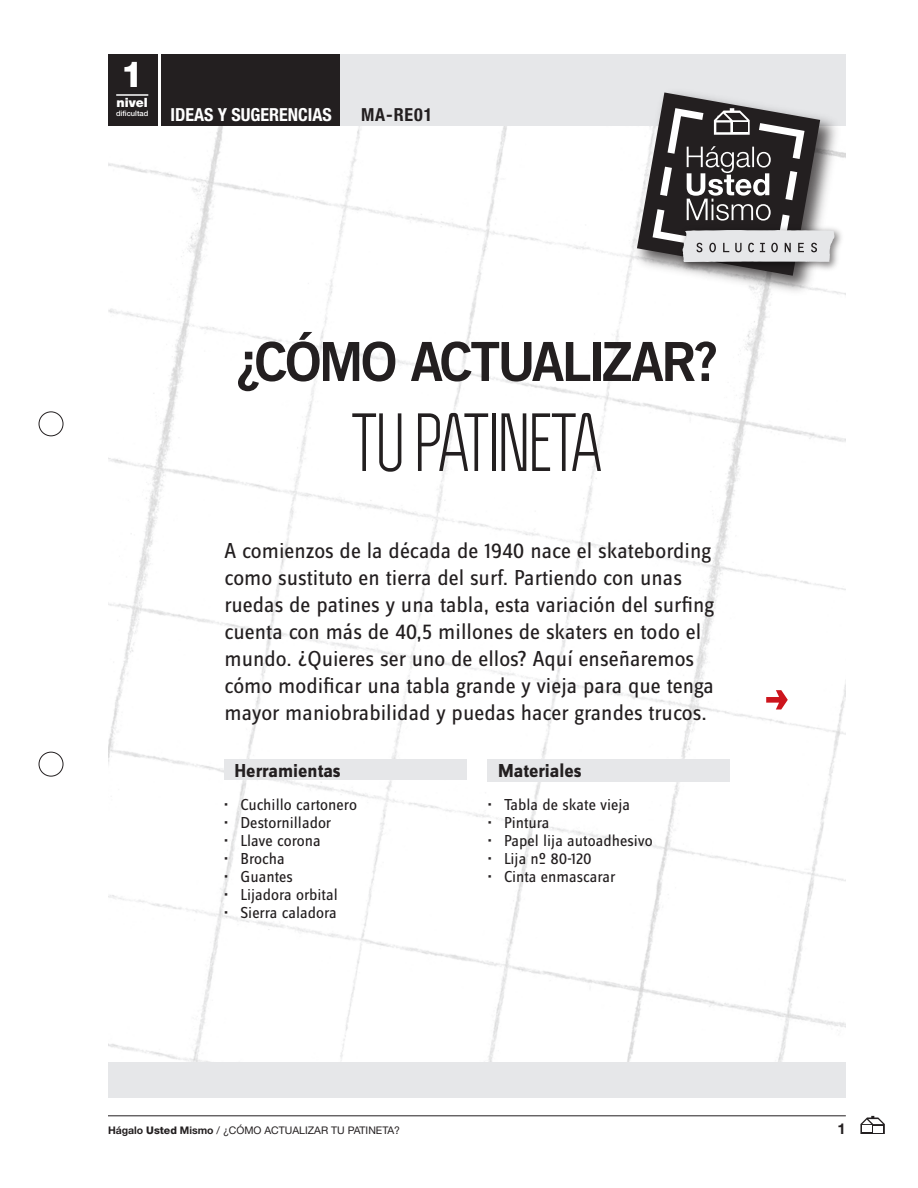
<style>
.page{position:relative;width:918px;height:1188px;background:#fff}
.page>*{position:absolute;margin:0;border:0;box-sizing:border-box;transform-origin:0 0}
.Título_cartilla___48{font:72px "Politica";letter-spacing:-.055em;color:#231f20}
.Título_cartilla___48-2{font:54px "Trade Gothic LT Std Bd 2";letter-spacing:-.05em;color:#231f20}
.Nivel_de_dificultad{font:800 36px "Helvetica Neue LT Std";color:#fff}
.Glosa___15_18{font:22.5px/27px "Zine Sans Dis";color:#231f20}
.Título_Lista___13_12{font:700 19.5px "Zine Sans Dis";color:#231f20}
.Código_1___12_12{font:700 condensed 18px "Helvetica Neue LT Std";color:#fff}
.Código_2___12_12{font:700 condensed 18px "Helvetica Neue LT Std";letter-spacing:.05em;color:#231f20}
.t1{font:16.5px "Zine Sans Dis";color:#231f20}
.t2{font:700 15px "Helvetica Neue LT Std";color:#231f20}
.Nivel_de_dificultad-2{font:900 12.75px "Helvetica Neue LT Std";color:#fff}
.t3{font:10.5px "Helvetica Neue LT Std";color:#231f20}
.Nivel_de_dificultad-3{font:500 7.5px "Helvetica Neue LT Std";color:#fff}
.s1{font-weight:700}
.s2{font-weight:800}
</style>
<div class="page">
<hr style="left:108px;top:1116px;width:738px;height:1px;background:#231f20">
<svg style="left:860px;top:1116px;width:25px;height:18px"></svg>
<div style="left:862px;top:1126px;width:10px;height:6px;background:#fff"></div>
<img style="left:108px;top:126px;width:738px;height:936px">
<svg style="left:766px;top:690px;width:22px;height:20px"></svg>
<div style="left:340px;top:54px;width:506px;height:72px;background:#e6e7e9"></div>
<img style="left:627px;top:82px;width:219px;height:220px">
<img style="left:835px;top:222px;width:11px;height:52px">
<svg style="left:637px;top:92px;width:198px;height:184px"></svg>
<div style="left:161px;top:54px;width:179px;height:72px;background:#231f20"></div>
<div style="left:108px;top:54px;width:50px;height:72px;background:#231f20"></div>
<div style="left:108px;top:1062px;width:738px;height:36px;background:#e6e7e9"></div>
<div style="left:39px;top:412px;width:24px;height:24px;border:1px solid #231f20;border-radius:50%"></div>
<div style="left:39px;top:752px;width:24px;height:24px;border:1px solid #231f20;border-radius:50%"></div>
<hr style="left:116px;top:94px;width:32px;height:2px;background:#fff">
<div style="left:224px;top:760px;width:242px;height:20px;background:#e6e7e9"></div>
<div style="left:488px;top:760px;width:242px;height:22px;background:#e6e7e9"></div>
<p class="Nivel_de_dificultad" style="left:121px;top:53px;width:24px">1</p>
<p class="Nivel_de_dificultad-2" style="left:117px;top:95px;width:33px">nivel</p>
<p class="Nivel_de_dificultad-3" style="left:116px;top:109px;width:34px">dificultad</p>
<p class="Código_1___12_12" style="left:171px;top:104px;width:163px">IDEAS Y SUGERENCIAS</p>
<p class="Código_2___12_12" style="left:361px;top:104px;width:73px">MA-RE01</p>
<p class="Título_cartilla___48-2" style="left:235px;top:328px;width:485px">¿CÓMO ACTUALIZAR?</p>
<p class="Título_cartilla___48" style="left:352px;top:398px;width:251px">TU PATINETA</p>
<p class="Glosa___15_18" style="left:225px;top:538px;width:491px">A comienzos de la década de 1940 nace el skatebording como sustituto en tierra del surf. Partiendo con unas ruedas de patines y una tabla, esta variación del surfing cuenta con más de 40,5 millones de skaters en todo el mundo. ¿Quieres ser uno de ellos? Aquí enseñaremos cómo modificar una tabla grande y vieja para que tenga mayor maniobrabilidad y puedas hacer grandes trucos.</p>
<p class="Título_Lista___13_12" style="left:234px;top:760px;width:108px">Herramientas</p>
<p class="Título_Lista___13_12" style="left:498px;top:760px;width:85px">Materiales</p>
<p class="t1" style="left:224px;top:797px;width:134px">• Cuchillo cartonero</p>
<p class="t1" style="left:224px;top:815px;width:109px">• Destornillador</p>
<p class="t1" style="left:224px;top:833px;width:98px">• Llave corona</p>
<p class="t1" style="left:224px;top:851px;width:62px">• Brocha</p>
<p class="t1" style="left:224px;top:869px;width:70px">• Guantes</p>
<p class="t1" style="left:224px;top:887px;width:115px">• Lijadora orbital</p>
<p class="t1" style="left:224px;top:905px;width:114px">• Sierra caladora</p>
<p class="t1" style="left:488px;top:797px;width:144px">• Tabla de skate vieja</p>
<p class="t1" style="left:488px;top:815px;width:64px">• Pintura</p>
<p class="t1" style="left:488px;top:833px;width:167px">• Papel lija autoadhesivo</p>
<p class="t1" style="left:488px;top:851px;width:106px">• Lija nº 80-120</p>
<p class="t1" style="left:488px;top:869px;width:130px">• Cinta enmascarar</p>
<p class="t3" style="left:108px;top:1124px;width:294px"><span class="s1">Hágalo</span> <span class="s2">Usted</span> <span class="s1">Mismo</span> / ¿CÓMO ACTUALIZAR TU PATINETA?</p>
<p class="t2" style="left:838px;top:1119px;width:10px">1</p>
</div>
